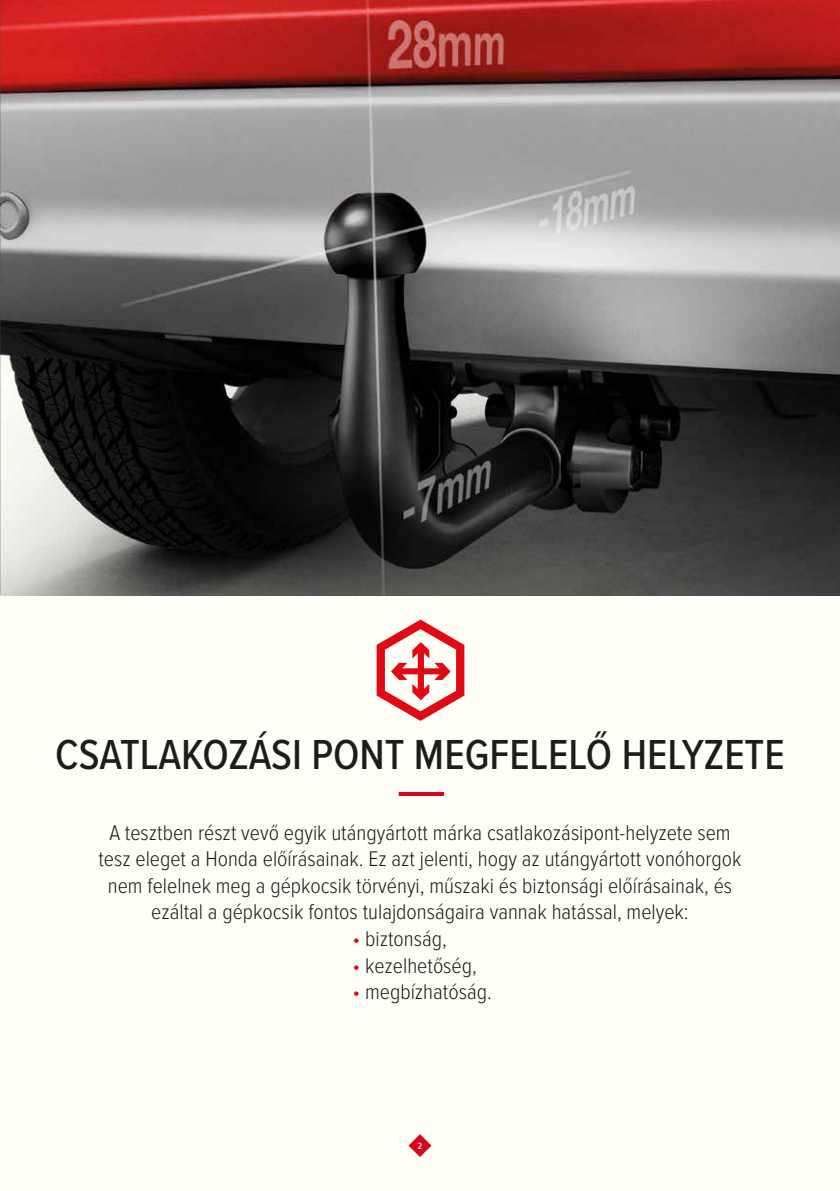
<style>
.page{position:relative;width:840px;height:1191px;background:#fff}
.page>*{position:absolute;margin:0;border:0;box-sizing:border-box;transform-origin:0 0}
.t1{font:500 43.6px "Proxima Nova Cond";color:#1d1d1b}
.t2{font:300 22px/26.4px "Proxima Nova Cond";color:#1d1d1b;text-align:center}
.t3{font:500 9.4px "Proxima Nova Cond";color:#fff}
.s1{color:#e40521}
</style>
<div class="page">
<div style="left:0;top:0;width:839px;height:1191px;background:#fffef7"></div>
<img style="left:0;top:0;width:839px;height:595px">
<hr style="left:398px;top:792px;width:46px;height:4px;background:#d6081f">
<svg style="left:376px;top:619px;width:88px;height:102px"></svg>
<svg style="left:408px;top:1134px;width:23px;height:23px"></svg>
<h1 class="t1" style="left:55px;top:722px;width:730px">CSATLAKOZÁSI PONT MEGFELELŐ HELYZETE</h1>
<p class="t2" style="left:98px;top:819px;width:644px">A tesztben részt vevő egyik utángyártott márka csatlakozásipont-helyzete sem tesz eleget a Honda előírásainak. Ez azt jelenti, hogy az utángyártott vonóhorgok nem felelnek meg a gépkocsik törvényi, műszaki és biztonsági előírásainak, és ezáltal a gépkocsik fontos tulajdonságaira vannak hatással, melyek:</p>
<p class="t2" style="left:352px;top:926px;width:96px"><span class="s1">•</span> biztonság,</p>
<p class="t2" style="left:352px;top:952px;width:126px"><span class="s1">•</span> kezelhetőség,</p>
<p class="t2" style="left:352px;top:979px;width:141px"><span class="s1">•</span> megbízhatóság.</p>
<p class="t3" style="left:417px;top:1139px;width:6px">2</p>
</div>
